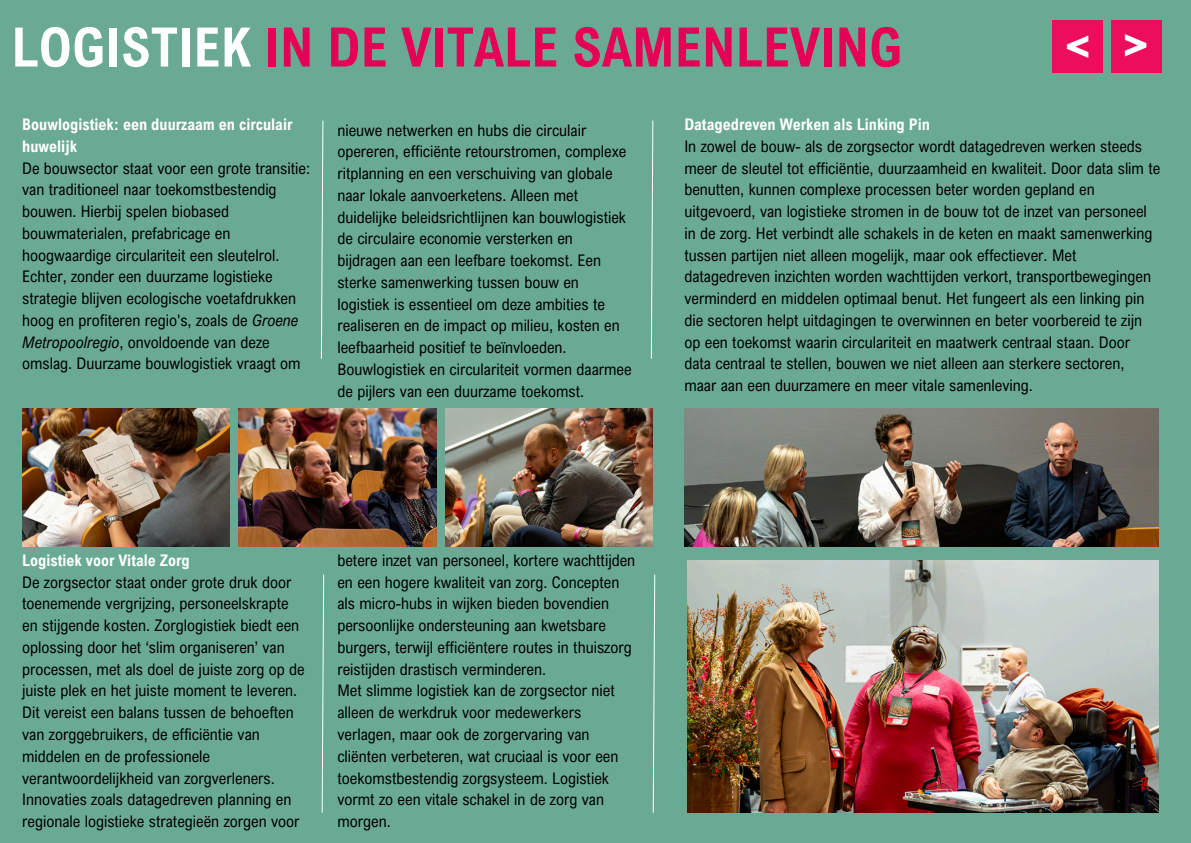
<style>
.page{position:relative;width:1191px;height:843px;background:#fff}
.page>*{position:absolute;margin:0;border:0;box-sizing:border-box;transform-origin:0 0}
.t1{font:700 54.4px "Arial Nova Cond";color:#e50056}
.t2{font:700 42px "Avenir Next Arabic";color:#fff}
.t3{font:16px/21.8px "Arial Nova Cond";color:#000}
.t4{font:700 16px/21.8px "Arial Nova Cond";color:#fff}
.s1{color:#fff}
.s2{font-style:italic}
</style>
<div class="page">
<div style="left:0;top:0;width:1190px;height:842px;background:#6aaa95"></div>
<div style="left:1110px;top:21px;width:51px;height:52px;background:#ec0d5d"></div>
<div style="left:1052px;top:21px;width:50px;height:52px;background:#ec0d5d"></div>
<svg style="left:320px;top:120px;width:3px;height:239px"></svg>
<svg style="left:650px;top:120px;width:3px;height:239px"></svg>
<svg style="left:321px;top:574px;width:3px;height:239px"></svg>
<svg style="left:652px;top:574px;width:3px;height:239px"></svg>
<img style="left:239px;top:408px;width:197px;height:138px">
<img style="left:446px;top:408px;width:206px;height:138px">
<img style="left:687px;top:560px;width:470px;height:252px">
<img style="left:684px;top:408px;width:474px;height:138px">
<img style="left:22px;top:408px;width:207px;height:138px">
<p class="t1" style="left:11px;top:13px;width:892px"><span class="s1">LOGISTIEK</span> IN DE VITALE SAMENLEVING</p>
<h1 class="t2" style="left:1091px;top:73px;width:29px;rotate:-180deg">&gt;</h1>
<p class="t2" style="left:1121px;top:19px;width:29px">&gt;</p>
<p class="t4" style="left:22px;top:113px;width:272px">Bouwlogistiek: een duurzaam en circulair huwelijk</p>
<p class="t3" style="left:22px;top:156px;width:289px">De bouwsector staat voor een grote transitie: van traditioneel naar toekomstbestendig bouwen. Hierbij spelen biobased bouwmaterialen, prefabricage en hoogwaardige circulariteit een sleutelrol.<br>Echter, zonder een duurzame logistieke strategie blijven ecologische voetafdrukken hoog en profiteren regio's, zoals de <span class="s2">Groene Metropoolregio</span>, onvoldoende van deze omslag. Duurzame bouwlogistiek vraagt om</p>
<p class="t3" style="left:337px;top:118px;width:296px">nieuwe netwerken en hubs die circulair opereren, efficiënte retourstromen, complexe ritplanning en een verschuiving van globale naar lokale aanvoerketens. Alleen met duidelijke beleidsrichtlijnen kan bouwlogistiek de circulaire economie versterken en bijdragen aan een leefbare toekomst. Een sterke samenwerking tussen bouw en logistiek is essentieel om deze ambities te realiseren en de impact op milieu, kosten en leefbaarheid positief te beïnvloeden.<br>Bouwlogistiek en circulariteit vormen daarmee de pijlers van een duurzame toekomst.</p>
<p class="t4" style="left:684px;top:113px;width:247px">Datagedreven Werken als Linking Pin</p>
<p class="t3" style="left:684px;top:135px;width:477px">In zowel de bouw- als de zorgsector wordt datagedreven werken steeds meer de sleutel tot efficiëntie, duurzaamheid en kwaliteit. Door data slim te benutten, kunnen complexe processen beter worden gepland en uitgevoerd, van logistieke stromen in de bouw tot de inzet van personeel in de zorg. Het verbindt alle schakels in de keten en maakt samenwerking tussen partijen niet alleen mogelijk, maar ook effectiever. Met datagedreven inzichten worden wachttijden verkort, transportbewegingen verminderd en middelen optimaal benut. Het fungeert als een linking pin die sectoren helpt uitdagingen te overwinnen en beter voorbereid te zijn op een toekomst waarin circulariteit en maatwerk centraal staan. Door data centraal te stellen, bouwen we niet alleen aan sterkere sectoren, maar aan een duurzamere en meer vitale samenleving.</p>
<p class="t4" style="left:22px;top:548px;width:169px">Logistiek voor Vitale Zorg</p>
<p class="t3" style="left:22px;top:570px;width:284px">De zorgsector staat onder grote druk door toenemende vergrijzing, personeelskrapte en stijgende kosten. Zorglogistiek biedt een oplossing door het ‘slim organiseren’ van processen, met als doel de juiste zorg op de juiste plek en het juiste moment te leveren.<br>Dit vereist een balans tussen de behoeften van zorggebruikers, de efficiëntie van middelen en de professionele verantwoordelijkheid van zorgverleners.</p>
<p class="t3" style="left:22px;top:788px;width:270px">Innovaties zoals datagedreven planning en</p>
<p class="t3" style="left:22px;top:809px;width:279px">regionale logistieke strategieën zorgen voor</p>
<p class="t3" style="left:337px;top:548px;width:299px">betere inzet van personeel, kortere wachttijden en een hogere kwaliteit van zorg. Concepten als micro-hubs in wijken bieden bovendien persoonlijke ondersteuning aan kwetsbare burgers, terwijl efficiëntere routes in thuiszorg reistijden drastisch verminderen.</p>
<p class="t3" style="left:337px;top:679px;width:282px">Met slimme logistiek kan de zorgsector niet alleen de werkdruk voor medewerkers verlagen, maar ook de zorgervaring van cliënten verbeteren, wat cruciaal is voor een toekomstbestendig zorgsysteem. Logistiek vormt zo een vitale schakel in de zorg van morgen.</p>
</div>
